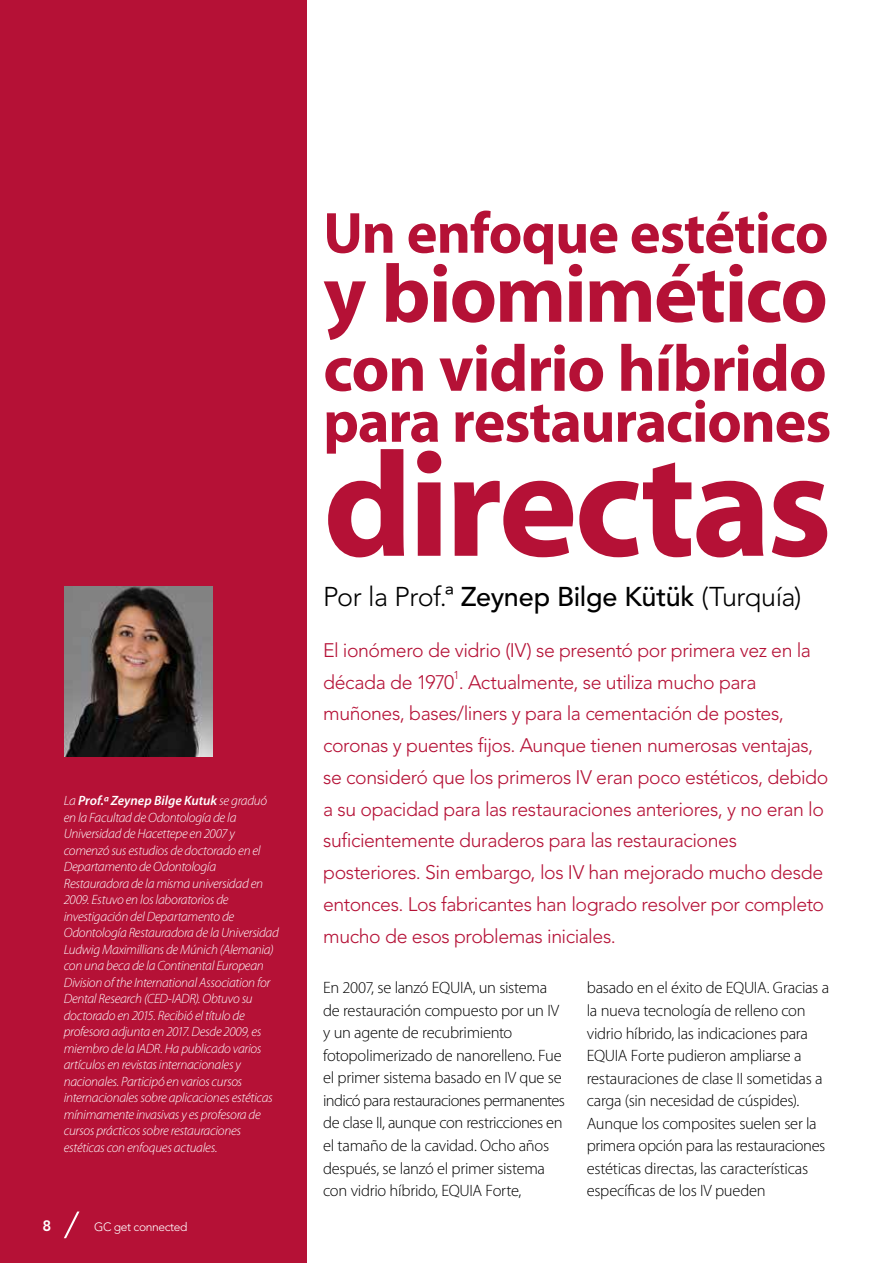
<style>
.page{position:relative;width:893px;height:1263px;background:#fff}
.page>*{position:absolute;margin:0;border:0;box-sizing:border-box;transform-origin:0 0}
.t1{font:700 150px "Myriad Pro";letter-spacing:-.025em;color:#b51136}
.t2{font:700 82.5px "Myriad Pro";letter-spacing:-.025em;color:#b51136}
.t3{font:700 66px "Myriad Pro";letter-spacing:-.02em;color:#b51136}
.t4{font:700 60px "Myriad Pro";letter-spacing:-.02em;color:#b51136}
.t5{font:700 58.5px "Myriad Pro";letter-spacing:-.02em;color:#b51136}
.t6{font:300 27px "Avenir LT Std";letter-spacing:-.025em;color:#000}
.t7{font:300 19.5px/31.8px "Avenir LT Std";letter-spacing:-.02em;color:#b51136}
.t8{font:300 16.5px/22.5px "Myriad Pro";letter-spacing:-.02em;color:#000}
.t9{font:800 15px "Avenir LT Std";color:#fff}
.t10{font:italic 300 13.5px/16.5px "Myriad Pro";letter-spacing:-.02em;color:#fff}
.t11{font:300 12px "Avenir LT Std";letter-spacing:-.03em;color:#fff}
.t12{font:300 11.4px "Avenir LT Std";color:#b51136}
.s1{font-weight:600}
.s2{font-weight:500}
</style>
<div class="page">
<div style="left:0;top:0;width:306px;height:1263px;background:#b51136"></div>
<svg style="left:64px;top:1211px;width:16px;height:27px"></svg>
<img style="left:64px;top:587px;width:149px;height:170px">
<p class="t10" style="left:64px;top:793px;width:217px">La <span class="s1">Prof.ª Zeynep Bilge Kutuk</span> se graduó en la Facultad de Odontología de la Universidad de Hacettepe en 2007 y comenzó sus estudios de doctorado en el Departamento de Odontología Restauradora de la misma universidad en 2009. Estuvo en los laboratorios de investigación del Departamento de Odontología Restauradora de la Universidad Ludwig Maximillians de Múnich (Alemania) con una beca de la Continental European Division of the International Association for Dental Research (CED-IADR). Obtuvo su doctorado en 2015. Recibió el título de profesora adjunta en 2017. Desde 2009, es miembro de la IADR. Ha publicado varios artículos en revistas internacionales y nacionales. Participó en varios cursos internacionales sobre aplicaciones estéticas mínimamente invasivas y es profesora de cursos prácticos sobre restauraciones estéticas con enfoques actuales.</p>
<p class="t9" style="left:43px;top:1216px;width:10px">8</p>
<p class="t11" style="left:94px;top:1219px;width:95px">GC get connected</p>
<h3 class="t5" style="left:323px;top:200px;width:507px">Un enfoque estético</h3>
<h2 class="t2" style="left:323px;top:248px;width:506px">y biomimético</h2>
<h3 class="t3" style="left:323px;top:332px;width:505px">con vidrio híbrido</h3>
<h3 class="t4" style="left:323px;top:388px;width:510px">para restauraciones</h3>
<h1 class="t1" style="left:323px;top:421px;width:510px">directas</h1>
<h3 class="t6" style="left:323px;top:581px;width:480px">Por la Prof.ª <span class="s2">Zeynep Bilge Kütük</span> (Turquía)</h3>
<h3 class="t7" style="left:323px;top:634px;width:489px">El ionómero de vidrio (IV) se presentó por primera vez en la década de 1970 . Actualmente, se utiliza mucho para</h3>
<p class="t12" style="left:453px;top:669px;width:7px">1</p>
<p class="t7" style="left:323px;top:698px;width:507px">muñones, bases/liners y para la cementación de postes, coronas y puentes fijos. Aunque tienen numerosas ventajas, se consideró que los primeros IV eran poco estéticos, debido a su opacidad para las restauraciones anteriores, y no eran lo suficientemente duraderos para las restauraciones posteriores. Sin embargo, los IV han mejorado mucho desde entonces. Los fabricantes han logrado resolver por completo mucho de esos problemas iniciales.</p>
<p class="t8" style="left:323px;top:977px;width:243px">En 2007, se lanzó EQUIA, un sistema de restauración compuesto por un IV y un agente de recubrimiento fotopolimerizado de nanorelleno. Fue el primer sistema basado en IV que se indicó para restauraciones permanentes de clase II, aunque con restricciones en el tamaño de la cavidad. Ocho años después, se lanzó el primer sistema con vidrio híbrido, EQUIA Forte,</p>
<p class="t8" style="left:587px;top:977px;width:244px">basado en el éxito de EQUIA. Gracias a la nueva tecnología de relleno con vidrio híbrido, las indicaciones para EQUIA Forte pudieron ampliarse a restauraciones de clase II sometidas a carga (sin necesidad de cúspides).<br>Aunque los composites suelen ser la primera opción para las restauraciones estéticas directas, las características específicas de los IV pueden</p>
</div>
